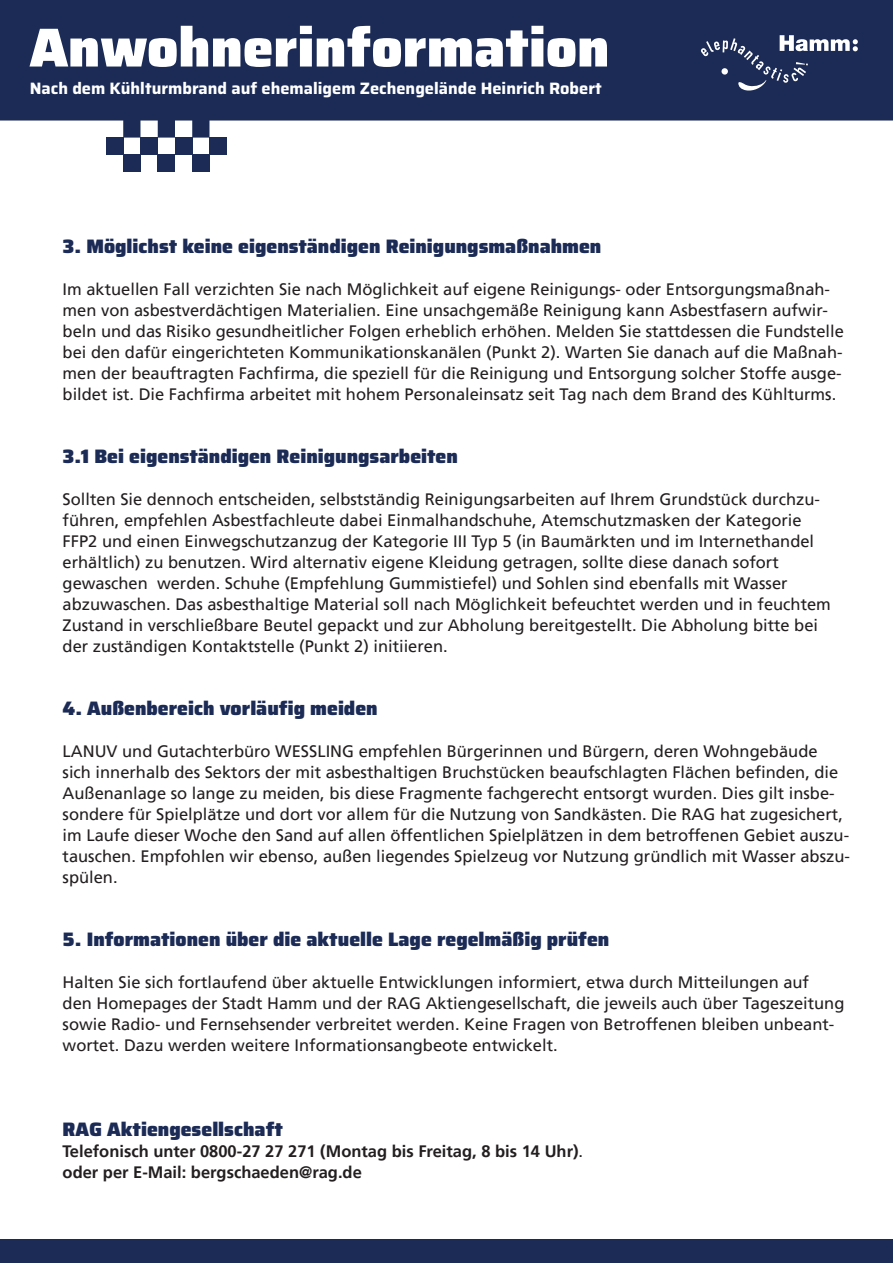
<style>
.page{position:relative;width:893px;height:1263px;background:#fff}
.page>*{position:absolute;margin:0;border:0;box-sizing:border-box;transform-origin:0 0}
.t1{font:900 54.9px "Saira";color:#fff}
.t2{font:900 19.5px "Saira";color:#1b2b55}
.t3{font:16.5px/21px "Frutiger LT Pro";color:#231f20}
.t4{font:700 16.5px/21px "Frutiger LT Pro";color:#231f20}
.t5{font:700 16.5px "Saira";color:#fff}
.s1{font-weight:400}
</style>
<div class="page">
<div style="left:0;top:1239px;width:893px;height:24px;background:#1b2b55"></div>
<svg style="left:0;top:0;width:893px;height:138px;background:#38466a"></svg>
<div style="left:175px;top:138px;width:17px;height:17px;background:#1b2b55"></div>
<div style="left:209px;top:138px;width:18px;height:17px;background:#1b2b55"></div>
<div style="left:140px;top:138px;width:18px;height:17px;background:#1b2b55"></div>
<div style="left:192px;top:155px;width:17px;height:17px;background:#1b2b55"></div>
<div style="left:158px;top:155px;width:17px;height:17px;background:#1b2b55"></div>
<div style="left:123px;top:155px;width:17px;height:17px;background:#1b2b55"></div>
<div style="left:106px;top:138px;width:17px;height:17px;background:#1b2b55"></div>
<svg style="left:701px;top:35px;width:157px;height:57px;background:#3a486c"></svg>
<h1 class="t1" style="left:30px;top:4px;width:581px">Anwohnerinformation</h1>
<p class="t5" style="left:30px;top:75px;width:573px">Nach dem Kühlturmbrand auf ehemaligem Zechengelände Heinrich Robert</p>
<p class="t2" style="left:63px;top:231px;width:540px">3. Möglichst keine eigenständigen Reinigungsmaßnahmen</p>
<p class="t3" style="left:63px;top:279px;width:783px">Im aktuellen Fall verzichten Sie nach Möglichkeit auf eigene Reinigungs- oder Entsorgungsmaßnah&shy;men von asbestverdächtigen Materialien. Eine unsachgemäße Reinigung kann Asbestfasern aufwir&shy;beln und das Risiko gesundheitlicher Folgen erheblich erhöhen. Melden Sie stattdessen die Fundstelle bei den dafür eingerichteten Kommunikationskanälen (Punkt 2). Warten Sie danach auf die Maßnah&shy;men der beauftragten Fachfirma, die speziell für die Reinigung und Entsorgung solcher Stoffe ausge&shy;bildet ist. Die Fachfirma arbeitet mit hohem Personaleinsatz seit Tag nach dem Brand des Kühlturms.</p>
<p class="t2" style="left:63px;top:441px;width:397px">3.1 Bei eigenständigen Reinigungsarbeiten</p>
<p class="t3" style="left:63px;top:489px;width:770px">Sollten Sie dennoch entscheiden, selbstständig Reinigungsarbeiten auf Ihrem Grundstück durchzu&shy;führen, empfehlen Asbestfachleute dabei Einmalhandschuhe, Atemschutzmasken der Kategorie FFP2 und einen Einwegschutzanzug der Kategorie III Typ 5 (in Baumärkten und im Internethandel erhältlich) zu benutzen. Wird alternativ eigene Kleidung getragen, sollte diese danach sofort gewaschen werden. Schuhe (Empfehlung Gummistiefel) und Sohlen sind ebenfalls mit Wasser abzuwaschen. Das asbesthaltige Material soll nach Möglichkeit befeuchtet werden und in feuchtem Zustand in verschließbare Beutel gepackt und zur Abholung bereitgestellt. Die Abholung bitte bei der zuständigen Kontaktstelle (Punkt 2) initiieren.</p>
<p class="t2" style="left:63px;top:693px;width:317px">4. Außenbereich vorläufig meiden</p>
<p class="t3" style="left:63px;top:741px;width:789px">LANUV und Gutachterbüro WESSLING empfehlen Bürgerinnen und Bürgern, deren Wohngebäude sich innerhalb des Sektors der mit asbesthaltigen Bruchstücken beaufschlagten Flächen befinden, die Außenanlage so lange zu meiden, bis diese Fragmente fachgerecht entsorgt wurden. Dies gilt insbe&shy;sondere für Spielplätze und dort vor allem für die Nutzung von Sandkästen. Die RAG hat zugesichert, im Laufe dieser Woche den Sand auf allen öffentlichen Spielplätzen in dem betroffenen Gebiet auszu&shy;tauschen. Empfohlen wir ebenso, außen liegendes Spielzeug vor Nutzung gründlich mit Wasser abszu&shy;spülen.</p>
<p class="t2" style="left:63px;top:924px;width:548px">5. Informationen über die aktuelle Lage regelmäßig prüfen</p>
<p class="t3" style="left:63px;top:972px;width:783px">Halten Sie sich fortlaufend über aktuelle Entwicklungen informiert, etwa durch Mitteilungen auf<br>den Homepages der Stadt Hamm und der RAG Aktiengesellschaft, die jeweils auch über Tageszeitung sowie Radio- und Fernsehsender verbreitet werden. Keine Fragen von Betroffenen bleiben unbeant&shy;wortet. Dazu werden weitere Informationsangbeote entwickelt.</p>
<p class="t2" style="left:63px;top:1114px;width:222px">RAG Aktiengesellschaft</p>
<p class="t4" style="left:63px;top:1141px;width:522px">Telefonisch unter 0800-27 27 271 (Montag bis Freitag, 8 bis 14 Uhr)<span class="s1">. </span>oder per E-Mail: bergschaeden@rag.de</p>
</div>
